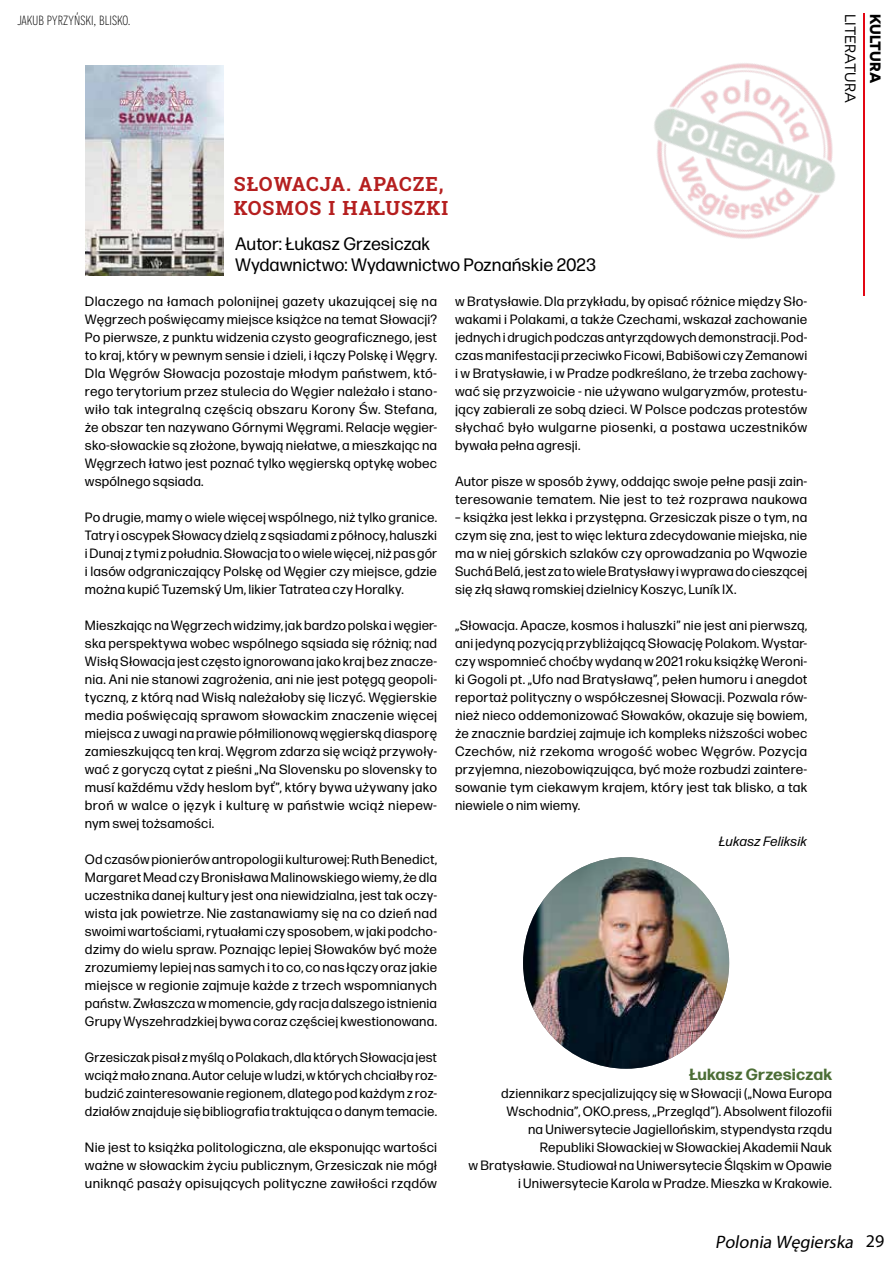
<style>
.page{position:relative;width:893px;height:1263px;background:#fff}
.page>*{position:absolute;margin:0;border:0;box-sizing:border-box;transform-origin:0 0}
.t1{font:700 19.5px/24.8px "Roboto Slab";letter-spacing:.05em;color:#b51f1f}
.t2{font:18px/21.6px "Forma DJR Micro";color:#000}
.t3{font:italic 18px "Myriad Pro";color:#000}
.t4{font:300 16.65px "Novecentosanscondensed";color:#000}
.t5{font:700 16.2px "Forma DJR Micro";color:#4c6e36}
.t6{font:15px "Novecentosanswide";color:#000}
.t7{font:700 15px "Novecentosanswide";color:#000}
.t8{font:13.5px/18px "Forma DJR Micro";letter-spacing:.01em;color:#000;text-align:justify}
.t9{font:italic 13.5px "Forma DJR Micro";letter-spacing:.01em;color:#000}
.s1{font-style:normal}
</style>
<div class="page">
<img style="left:654px;top:13px;width:211px;height:283px">
<img style="left:523px;top:857px;width:206px;height:212px">
<img style="left:85px;top:65px;width:138px;height:210px">
<p class="t4" style="left:17px;top:10px;width:115px">jakub pyrzyński, blisko.</p>
<p class="t6" style="left:859px;top:14px;width:91px;rotate:90deg">LITERATURA</p>
<p class="t7" style="left:885px;top:14px;width:71px;rotate:90deg">KULTURA</p>
<h1 class="t1" style="left:234px;top:171px;width:216px">SŁOWACJA. APACZE,<br>KOSMOS I HALUSZKI</h1>
<h2 class="t2" style="left:235px;top:232px;width:362px">Autor: Łukasz Grzesiczak<br>Wydawnictwo: Wydawnictwo Poznańskie 2023</h2>
<p class="t8" style="left:85px;top:292px;width:354px">Dlaczego na łamach polonijnej gazety ukazującej się na Węgrzech poświęcamy miejsce książce na temat Słowacji?<br>Po pierwsze, z punktu widzenia czysto geograficznego, jest to kraj, który w pewnym sensie i dzieli, i łączy Polskę i Węgry.<br>Dla Węgrów Słowacja pozostaje młodym państwem, któ&shy;rego terytorium przez stulecia do Węgier należało i stano&shy;wiło tak integralną częścią obszaru Korony Św. Stefana, że obszar ten nazywano Górnymi Węgrami. Relacje węgier&shy;sko-słowackie są złożone, bywają niełatwe, a mieszkając na Węgrzech łatwo jest poznać tylko węgierską optykę wobec wspólnego sąsiada.</p>
<p class="t8" style="left:85px;top:508px;width:354px">Po drugie, mamy o wiele więcej wspólnego, niż tylko granice.<br>Tatry i oscypek Słowacy dzielą z sąsiadami z północy, haluszki i Dunaj z tymi z południa. Słowacja to o wiele więcej, niż pas gór i lasów odgraniczający Polskę od Węgier czy miejsce, gdzie można kupić Tuzemský Um, likier Tatratea czy Horalky.</p>
<p class="t8" style="left:85px;top:616px;width:354px">Mieszkając na Węgrzech widzimy, jak bardzo polska i węgier&shy;ska perspektywa wobec wspólnego sąsiada się różnią; nad Wisłą Słowacja jest często ignorowana jako kraj bez znacze&shy;nia. Ani nie stanowi zagrożenia, ani nie jest potęgą geopoli&shy;tyczną, z którą nad Wisłą należałoby się liczyć. Węgierskie media poświęcają sprawom słowackim znaczenie więcej miejsca z uwagi na prawie półmilionową węgierską diasporę zamieszkującą ten kraj. Węgrom zdarza się wciąż przywoły&shy;wać z goryczą cytat z pieśni „Na Slovensku po slovensky to musí každému vždy heslom byť”, który bywa używany jako broń w walce o język i kulturę w państwie wciąż niepew&shy;nym swej tożsamości.</p>
<p class="t8" style="left:85px;top:850px;width:354px">Od czasów pionierów antropologii kulturowej: Ruth Benedict, Margaret Mead czy Bronisława Malinowskiego wiemy, że dla uczestnika danej kultury jest ona niewidzialna, jest tak oczy&shy;wista jak powietrze. Nie zastanawiamy się na co dzień nad swoimi wartościami, rytuałami czy sposobem, w jaki podcho&shy;dzimy do wielu spraw. Poznając lepiej Słowaków być może zrozumiemy lepiej nas samych i to co, co nas łączy oraz jakie miejsce w regionie zajmuje każde z trzech wspomnianych państw. Zwłaszcza w momencie, gdy racja dalszego istnienia Grupy Wyszehradzkiej bywa coraz częściej kwestionowana.</p>
<p class="t8" style="left:85px;top:1048px;width:354px">Grzesiczak pisał z myślą o Polakach, dla których Słowacja jest wciąż mało znana. Autor celuje w ludzi, w których chciałby roz&shy;budzić zainteresowanie regionem, dlatego pod każdym z roz&shy;działów znajduje się bibliografia traktującao danym temacie.</p>
<p class="t8" style="left:85px;top:1138px;width:354px">Nie jest to książka politologiczna, ale eksponując wartości ważne w słowackim życiu publicznym, Grzesiczak nie mógł uniknąć pasaży opisujących polityczne zawiłości rządów</p>
<p class="t8" style="left:455px;top:292px;width:354px">w Bratysławie. Dla przykładu, by opisać różnice między Sło&shy;wakami i Polakami, a także Czechami, wskazał zachowanie jednych i drugich podczas antyrządowych demonstracji. Pod&shy;czas manifestacji przeciwko Ficowi, Babišowi czy Zemanowi i w Bratysławie, i w Pradze podkreślano, że trzeba zachowy&shy;wać się przyzwoicie - nie używano wulgaryzmów, protestu&shy;jący zabierali ze sobą dzieci. W Polsce podczas protestów słychać było wulgarne piosenki, a postawa uczestników bywała pełna agresji.</p>
<p class="t8" style="left:455px;top:472px;width:354px">Autor pisze w sposób żywy, oddając swoje pełne pasji zain&shy;teresowanie tematem. Nie jest to też rozprawa naukowa</p>
<p class="t8" style="left:455px;top:508px;width:354px">– książka jest lekka i przystępna. Grzesiczak pisze o tym, na czym się zna, jest to więc lektura zdecydowanie miejska, nie ma w niej górskich szlaków czy oprowadzania po Wąwozie Suchá Belá, jest za to wiele Bratysławy i wyprawa do cieszącej się złą sławą romskiej dzielnicy Koszyc, Luník IX.</p>
<p class="t8" style="left:455px;top:616px;width:354px">„Słowacja. Apacze, kosmos i haluszki” nie jest ani pierwszą, ani jedyną pozycją przybliżającą Słowację Polakom. Wystar&shy;czy wspomnieć choćby wydaną w 2021 roku książkę Weroni&shy;ki Gogoli pt. „Ufo nad Bratysławą”, pełen humoru i anegdot reportaż polityczny o współczesnej Słowacji. Pozwala rów&shy;nież nieco oddemonizować Słowaków, okazuje się bowiem, że znacznie bardziej zajmuje ich kompleks niższości wobec Czechów, niż rzekoma wrogość wobec Węgrów. Pozycja przyjemna, niezobowiązująca, być może rozbudzi zaintere&shy;sowanie tym ciekawym krajem, który jest tak blisko, a tak niewiele o nim wiemy.</p>
<p class="t9" style="left:719px;top:833px;width:90px">Łukasz Feliksik</p>
<p class="t5" style="left:689px;top:1064px;width:145px">Łukasz Grzesiczak</p>
<p class="t8" style="left:469px;top:1084px;width:365px;text-align:right">dziennikarz specjalizujący się w Słowacji („Nowa Europa Wschodnia”, OKO.press, „Przegląd”). Absolwent filozofii<br>na Uniwersytecie Jagiellońskim, stypendysta rządu<br>Republiki Słowackiej w Słowackiej Akademii Nauk<br>w Bratysławie. Studiował na Uniwersytecie Śląskim w Opawie i Uniwersytecie Karola w Pradze. Mieszka w Krakowie.</p>
<h2 class="t3" style="left:715px;top:1231px;width:171px">Polonia Węgierska <span class="s1">2 9</span></h2>
</div>
